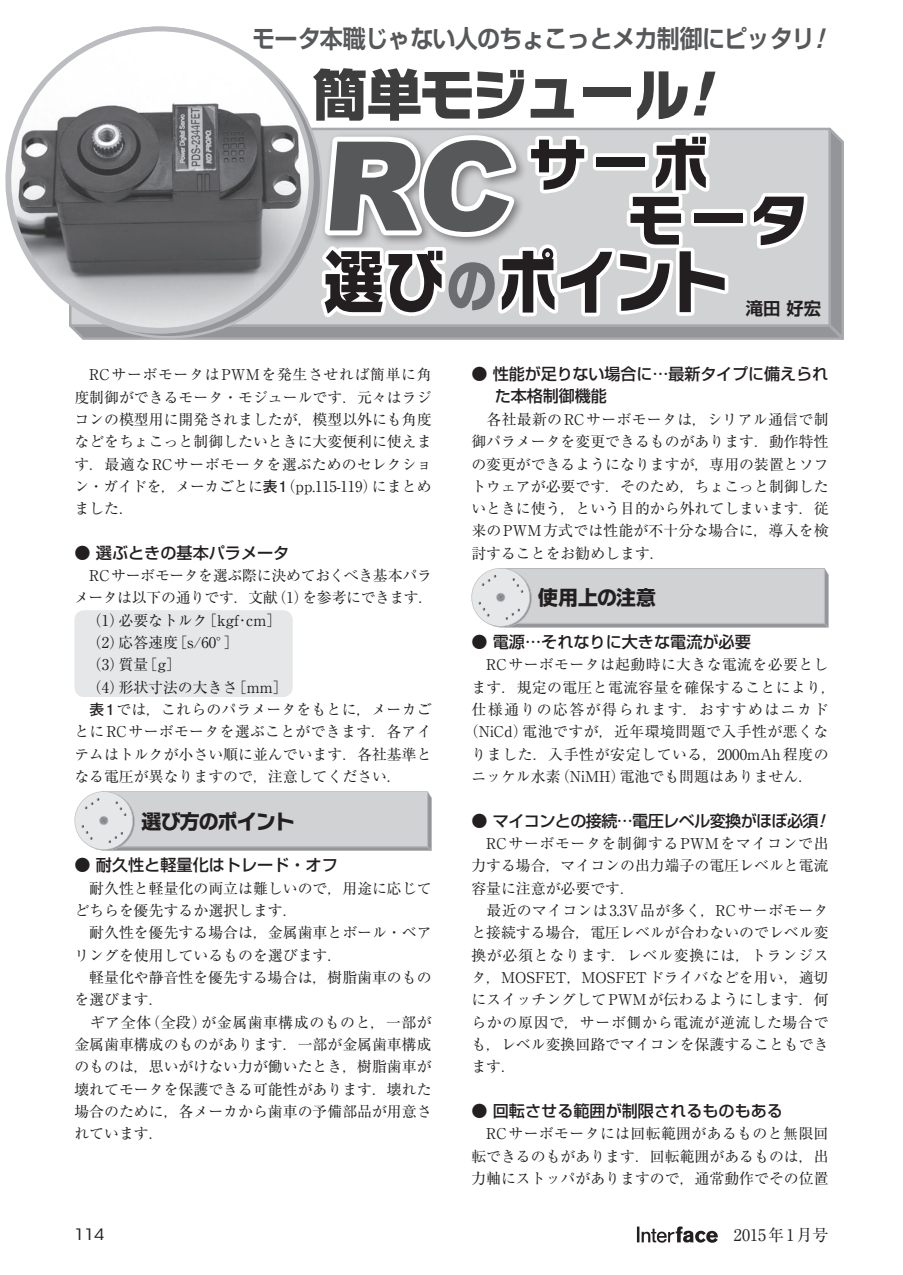
<style>
.page{position:relative;width:903px;height:1275px;background:#fff}
.page>*{position:absolute;margin:0;border:0;box-sizing:border-box;transform-origin:0 0}
.t1{font:900 124.08px "Arial";color:#57585a}
.t2{font:800 67.02px "Typelabo N Std";color:#231f20;scale:.88 1}
.t3{font:800 55.82px/55.8px "Typelabo N Std";letter-spacing:.105em;color:#231f20}
.t4{font:800 54.6px "Typelabo N Std";letter-spacing:-.02em;color:#3e3e3f}
.t5{font:700 24.85px "Shin Go Pro De";letter-spacing:-.035em;color:#57585a;scale:.93 1}
.t6{font:700 19.78px "Typelabo N Std";letter-spacing:-.035em;color:#231f20}
.t7{font:700 19.78px "Shin Go Pro";color:#231f20}
.t8{font:700 17.32px "Shin Go Pro De";color:#231f20}
.t9{font:500 16.1px/22.4px "Shin Go Pro";color:#231f20}
.t10{font:500 16.1px "Shin Go Pro";letter-spacing:-.04em;color:#231f20}
.t11{font:16.1px "Ryumin Pro";color:#231f20}
.t12{font:15.58px "ITC Avant Garde Std";color:#231f20;scale:1.11 1}
.t13{font:14.88px/22.4px "Ryumin Pro";color:#231f20;text-align:justify}
.t14{font:14.88px "Ryumin Pro";letter-spacing:-.02em;color:#231f20}
.t15{font:14.88px "Ryumin Pro";letter-spacing:.025em;color:#231f20}
.t16{font:14.88px "Ryumin Pro";letter-spacing:.03em;color:#231f20}
.t17{font:14.88px "Ryumin Pro";letter-spacing:.04em;color:#231f20}
.t18{font:14.88px "Ryumin Pro";letter-spacing:.02em;color:#231f20}
.t19{font:14.88px "Ryumin Pro";letter-spacing:.1em;color:#231f20}
.s1{font-family:"Gothic MB101 Pro De";font-style:italic}
.s2{font-family:"Shin Go Pro"}
.s3{font-family:"Gothic MB101 Pro";font-style:italic}
.s4{font-size:55.82px;color:#6c6d70}
.s5{font-family:"Futo Go B101 Pro";font-weight:700}
.s6{font-family:"Typelabo N Std"}
.s7{font-style:italic}
</style>
<div class="page">
<svg style="left:637px;top:1226px;width:81px;height:17px"></svg>
<svg style="left:74px;top:791px;width:358px;height:60px"></svg>
<div style="left:74px;top:610px;width:219px;height:87px;background:#e6e7e9;border-radius:10px"></div>
<svg style="left:471px;top:568px;width:357px;height:60px"></svg>
<svg style="left:81px;top:127px;width:763px;height:213px"></svg>
<div style="left:70px;top:129px;width:760px;height:197px;background:#d1d2d4"></div>
<div style="left:691px;top:209px;width:56px;height:17px;border:7px solid #fff"></div>
<svg style="left:746px;top:193px;width:62px;height:56px"></svg>
<svg style="left:320px;top:129px;width:414px;height:196px"></svg>
<svg style="left:5px;top:26px;width:315px;height:308px"></svg>
<h3 class="t5" style="left:252px;top:18px;width:625px">モータ本職じゃない人のちょこっとメカ制御にピッタリ<span class="s1">!</span></h3>
<h3 class="t4" style="left:313px;top:55px;width:417px"><span class="s2">簡単</span>モジュール<span class="s3">!</span></h3>
<h3 class="t3" style="left:628px;top:132px;width:181px;text-indent:-98px">サーボ<br>モータ</h3>
<h2 class="t2" style="left:324px;top:232px;width:462px"><span class="s2">選</span>び<span class="s4">の</span>ポイント</h2>
<h1 class="t1" style="left:320px;top:96px;width:207px">RC</h1>
<p class="t8" style="left:746px;top:295px;width:77px">滝田 好宏</p>
<p class="t13" style="left:74px;top:362px;width:359px">　RCサーボモータはPWMを発生させれば簡単に角度制御ができるモータ・モジュールです．元々はラジコンの模型用に開発されましたが，模型以外にも角度などをちょこっと制御したいときに大変便利に使えます．最適なRCサーボモータを選ぶためのセレクション・ガイドを，メーカごとに<span class="s5">表1</span>（pp.115-119）にまとめました．</p>
<p class="t9" style="left:74px;top:539px;width:216px">● 選ぶときの基本パラメータ</p>
<p class="t14" style="left:74px;top:564px;width:359px">　RCサーボモータを選ぶ際に決めておくべき基本パラ</p>
<p class="t14" style="left:74px;top:586px;width:361px">メータは以下の通りです．文献（1）を参考にできます．</p>
<p class="t13" style="left:87px;top:608px;width:196px">（1）必要なトルク［kgf･cm］</p>
<p class="t13" style="left:87px;top:630px;width:153px">（2）応答速度［s/60°］</p>
<p class="t13" style="left:87px;top:653px;width:96px">（3）質量［g］</p>
<p class="t13" style="left:87px;top:675px;width:202px">（4）形状寸法の大きさ［mm］</p>
<p class="t13" style="left:89px;top:697px;width:344px"><span class="s5">表 1</span>では，これらのパラメータをもとに，メーカご</p>
<p class="t18" style="left:74px;top:720px;width:359px">とにRCサーボモータを選ぶことができます．各アイ</p>
<p class="t13" style="left:74px;top:742px;width:359px">テムはトルクが小さい順に並んでいます．各社基準と</p>
<p class="t13" style="left:74px;top:764px;width:329px">なる電圧が異なりますので，注意してください．</p>
<h3 class="t6" style="left:141px;top:807px;width:155px"><span class="s2">選</span>び<span class="s2">方</span>のポイント</h3>
<p class="t9" style="left:74px;top:852px;width:265px">● 耐久性と軽量化はトレード・オフ</p>
<p class="t13" style="left:74px;top:876px;width:359px;text-align:left">　耐久性と軽量化の両立は難しいので，用途に応じてどちらを優先するか選択します．<br>　耐久性を優先する場合は，金属歯車とボール・ベアリングを使用しているものを選びます．<br>　軽量化や静音性を優先する場合は，樹脂歯車のものを選びます．<br>　ギア全体（全段）が金属歯車構成のものと，一部が金属歯車構成のものがあります．一部が金属歯車構成のものは，思いがけない力が働いたとき，樹脂歯車が壊れてモータを保護できる可能性があります．壊れた場合のために，各メーカから歯車の予備部品が用意されています．</p>
<p class="t9" style="left:495px;top:361px;width:335px;text-indent:-24px">● 性能が足りない場合に…最新タイプに備えられた本格制御機能</p>
<p class="t13" style="left:471px;top:407px;width:359px">　各社最新のRCサーボモータは，シリアル通信で制御パラメータを変更できるものがあります．動作特性の変更ができるようになりますが，専用の装置とソフトウェアが必要です．そのため，ちょこっと制御したいときに使う，という目的から外れてしまいます．従来のPWM方式では性能が不十分な場合に，導入を検討することをお勧めします．</p>
<h3 class="t7" style="left:538px;top:582px;width:119px">使用上<span class="s6">の</span>注意</h3>
<p class="t9" style="left:471px;top:629px;width:281px">● 電源…それなりに大きな電流が必要</p>
<p class="t15" style="left:471px;top:653px;width:359px">　RCサーボモータは起動時に大きな電流を必要とし</p>
<p class="t15" style="left:471px;top:675px;width:366px">ます．規定の電圧と電流容量を確保することにより，</p>
<p class="t19" style="left:471px;top:698px;width:359px">仕様通りの応答が得られます．おすすめはニカド</p>
<p class="t16" style="left:464px;top:720px;width:366px">（NiCd）電池ですが，近年環境問題で入手性が悪くな</p>
<p class="t17" style="left:471px;top:742px;width:359px">りました．入手性が安定している，2000mAh程度の</p>
<p class="t13" style="left:471px;top:764px;width:343px">ニッケル水素（NiMH）電池でも問題はありません．</p>
<p class="t10" style="left:471px;top:807px;width:361px">● マイコンとの接続…電圧レベル変換がほぼ必須<span class="s7">!</span></p>
<p class="t13" style="left:471px;top:831px;width:359px;text-align:left">　RCサーボモータを制御するPWMをマイコンで出力する場合，マイコンの出力端子の電圧レベルと電流容量に注意が必要です．<br>　最近のマイコンは3.3V品が多く，RCサーボモータと接続する場合，電圧レベルが合わないのでレベル変換が必須となります．レベル変換には，トランジスタ，MOSFET，MOSFETドライバなどを用い，適切にスイッチングしてPWMが伝わるようにします．何らかの原因で，サーボ側から電流が逆流した場合でも，レベル変換回路でマイコンを保護することもできます．</p>
<p class="t9" style="left:471px;top:1097px;width:313px">● 回転させる範囲が制限されるものもある</p>
<p class="t13" style="left:471px;top:1121px;width:359px">　RCサーボモータには回転範囲があるものと無限回転できるのもがあります．回転範囲があるものは，出力軸にストッパがありますので，通常動作でその位置</p>
<p class="t12" style="left:74px;top:1225px;width:29px">114</p>
<p class="t11" style="left:718px;top:1222px;width:112px">　2015年 1月号</p>
</div>
